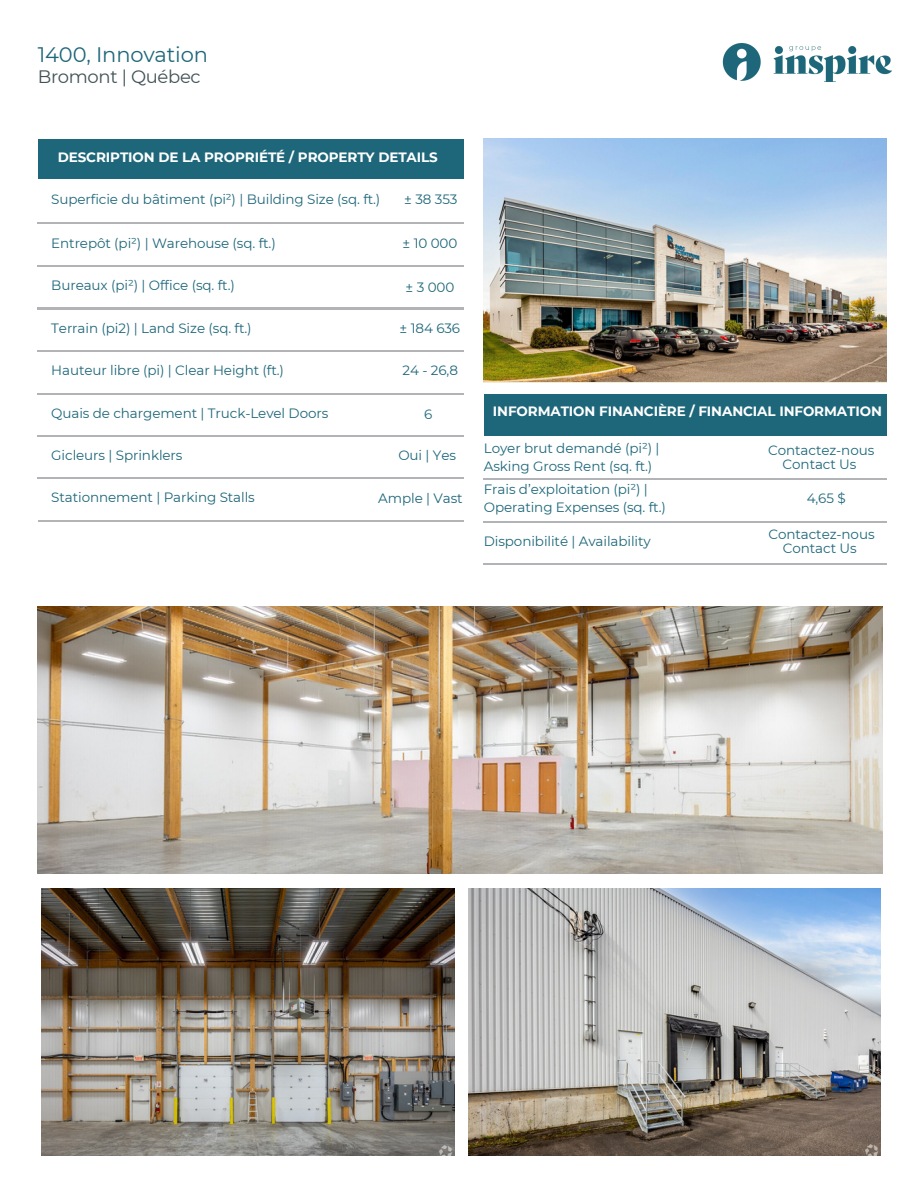
<style>
.page{position:relative;width:918px;height:1188px;background:#fff}
.page>*{position:absolute;margin:0;border:0;box-sizing:border-box;transform-origin:0 0}
.t1{font:21px "Montserrat";letter-spacing:-.005em;color:#1e677a}
.t2{font:18px "Montserrat";letter-spacing:-.02em;color:#425255}
.t3{font:13.5px/13.5px "Montserrat";letter-spacing:-.005em;color:#1e677a;text-align:center}
.t4{font:700 13.5px "Montserrat";letter-spacing:-.005em;color:#fff}
</style>
<div class="page">
<img style="left:484px;top:139px;width:403px;height:243px">
<div style="left:38px;top:139px;width:426px;height:40px;background:#1e677a"></div>
<hr style="left:38px;top:520px;width:426px;height:2px;background:#b2b4b6">
<hr style="left:38px;top:223px;width:292px;height:1px;background:#b1b3b6">
<hr style="left:330px;top:223px;width:134px;height:1px;background:#b1b3b6">
<hr style="left:38px;top:265px;width:292px;height:1px;background:#b1b3b6">
<hr style="left:330px;top:265px;width:134px;height:1px;background:#b1b3b6">
<hr style="left:38px;top:308px;width:292px;height:1px;background:#b1b3b6">
<hr style="left:330px;top:308px;width:134px;height:1px;background:#b1b3b6">
<hr style="left:38px;top:350px;width:292px;height:2px;background:#b1b3b6">
<hr style="left:330px;top:350px;width:134px;height:2px;background:#b1b3b6">
<hr style="left:38px;top:393px;width:292px;height:1px;background:#b1b3b6">
<hr style="left:330px;top:393px;width:134px;height:1px;background:#b1b3b6">
<hr style="left:38px;top:436px;width:292px;height:1px;background:#b1b3b6">
<hr style="left:330px;top:436px;width:134px;height:1px;background:#b1b3b6">
<hr style="left:38px;top:478px;width:292px;height:1px;background:#b1b3b6">
<hr style="left:330px;top:478px;width:134px;height:1px;background:#b1b3b6">
<div style="left:484px;top:394px;width:403px;height:41px;background:#1e677a"></div>
<hr style="left:484px;top:479px;width:294px;height:1px;background:#b1b3b6">
<hr style="left:778px;top:479px;width:109px;height:1px;background:#b1b3b6">
<hr style="left:484px;top:521px;width:294px;height:1px;background:#b1b3b6">
<hr style="left:778px;top:521px;width:109px;height:1px;background:#b1b3b6">
<hr style="left:484px;top:564px;width:294px;height:1px;background:#b1b3b6">
<hr style="left:778px;top:564px;width:109px;height:1px;background:#b1b3b6">
<img style="left:38px;top:607px;width:845px;height:266px">
<img style="left:722px;top:43px;width:170px;height:39px">
<img style="left:41px;top:889px;width:413px;height:267px">
<img style="left:469px;top:889px;width:411px;height:267px">
<p class="t1" style="left:38px;top:42px;width:172px">1400, Innovation</p>
<p class="t2" style="left:38px;top:66px;width:164px">Bromont | Québec</p>
<p class="t4" style="left:58px;top:149px;width:382px">DESCRIPTION DE LA PROPRIÉTÉ / PROPERTY DETAILS</p>
<p class="t3" style="left:51px;top:192px;width:331px">Superficie du bâtiment (pi²) | Building Size (sq. ft.)</p>
<p class="t3" style="left:51px;top:236px;width:226px">Entrepôt (pi²) | Warehouse (sq. ft.)</p>
<p class="t3" style="left:51px;top:279px;width:185px">Bureaux (pi²) | Office (sq. ft.)</p>
<p class="t3" style="left:51px;top:321px;width:202px">Terrain (pi2) | Land Size (sq. ft.)</p>
<p class="t3" style="left:51px;top:364px;width:234px">Hauteur libre (pi) | Clear Height (ft.)</p>
<p class="t3" style="left:51px;top:406px;width:279px">Quais de chargement | Truck-Level Doors</p>
<p class="t3" style="left:51px;top:448px;width:133px">Gicleurs | Sprinklers</p>
<p class="t3" style="left:404px;top:192px;width:55px">± 38 353</p>
<p class="t3" style="left:403px;top:236px;width:56px">± 10 000</p>
<p class="t3" style="left:406px;top:280px;width:50px">± 3 000</p>
<p class="t3" style="left:400px;top:321px;width:62px">± 184 636</p>
<p class="t3" style="left:403px;top:364px;width:57px">24 - 26,8</p>
<h3 class="t3" style="left:424px;top:408px;width:10px">6</h3>
<p class="t3" style="left:398px;top:448px;width:59px">Oui | Yes</p>
<p class="t3" style="left:51px;top:491px;width:205px">Stationnement | Parking Stalls</p>
<p class="t3" style="left:378px;top:491px;width:86px">Ample | Vast</p>
<p class="t4" style="left:493px;top:402px;width:391px">INFORMATION FINANCIÈRE / FINANCIAL INFORMATION</p>
<p class="t3" style="left:484px;top:441px;width:177px">Loyer brut demandé (pi²) |</p>
<p class="t3" style="left:484px;top:459px;width:170px">Asking Gross Rent (sq. ft.)</p>
<p class="t3" style="left:484px;top:480px;width:184px;line-height:18px;text-align:left">Frais d’exploitation (pi²) |<br>Operating Expenses (sq. ft.)</p>
<p class="t3" style="left:807px;top:491px;width:41px">4,65 $</p>
<p class="t3" style="left:768px;top:444px;width:108px">Contactez-nous<br>Contact Us</p>
<p class="t3" style="left:484px;top:534px;width:168px">Disponibilité | Availability</p>
<p class="t3" style="left:768px;top:528px;width:108px">Contactez-nous<br>Contact Us</p>
</div>
